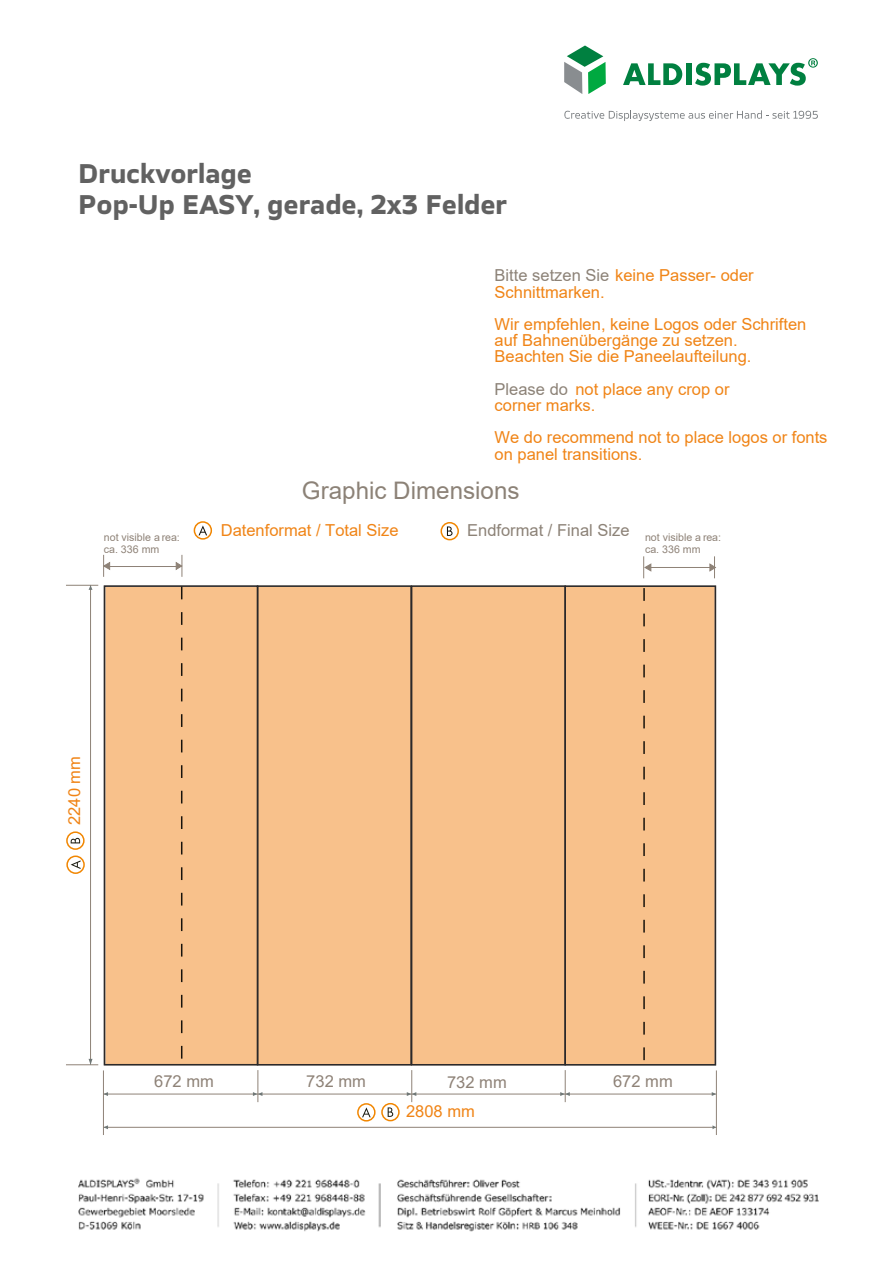
<style>
.page{position:relative;width:893px;height:1263px;background:#fff}
.page>*{position:absolute;margin:0;border:0;box-sizing:border-box;transform-origin:0 0}
.t1{font:700 25.8px/31px "TT Severs";color:#616161}
.t2{font:24.15px "Arial";color:#8c8277}
.t3{font:16.5px/16.2px "Arial";color:#f08416}
.t4{font:16.5px "Arial";color:#8e8277}
.t5{font:16.5px "Arial";color:#8c8277}
.t6{font:10.65px/12px "Arial";color:#8e8277}
.s1{color:#8c8277}
</style>
<div class="page">
<img style="left:79px;top:1178px;width:740px;height:54px">
<svg style="left:623px;top:63px;width:59px;height:22px"></svg>
<div style="left:686px;top:63px;width:5px;height:22px;background:#008040"></div>
<svg style="left:695px;top:58px;width:123px;height:28px"></svg>
<svg style="left:564px;top:46px;width:42px;height:48px"></svg>
<svg style="left:564px;top:110px;width:254px;height:11px"></svg>
<div style="left:107px;top:588px;width:606px;height:474px;background:#f8c18b"></div>
<div style="left:104px;top:585px;width:154px;height:480px;border:2px solid #2b292a"></div>
<div style="left:257px;top:585px;width:155px;height:480px;border:2px solid #2b292a"></div>
<div style="left:411px;top:585px;width:155px;height:480px;border:2px solid #2b292a"></div>
<div style="left:564px;top:585px;width:152px;height:480px;border:2px solid #2b292a"></div>
<svg style="left:103px;top:555px;width:7px;height:22px"></svg>
<svg style="left:176px;top:555px;width:7px;height:22px"></svg>
<hr style="left:648px;top:567px;width:64px;height:1px;background:#8e8277">
<svg style="left:643px;top:556px;width:8px;height:22px"></svg>
<svg style="left:709px;top:556px;width:7px;height:22px"></svg>
<svg style="left:181px;top:587px;width:1px;height:476px"></svg>
<svg style="left:643px;top:588px;width:2px;height:475px"></svg>
<hr style="left:104px;top:566px;width:78px;height:1px;background:#8e8277">
<div style="left:440px;top:522px;width:19px;height:18px;border:2px solid #f18600;border-radius:50%"></div>
<svg style="left:447px;top:526px;width:5px;height:10px"></svg>
<div style="left:194px;top:521px;width:18px;height:19px;border:2px solid #f18600;border-radius:50%"></div>
<svg style="left:199px;top:525px;width:8px;height:10px"></svg>
<hr style="left:66px;top:1064px;width:32px;height:1px;background:#8e8277">
<hr style="left:66px;top:585px;width:32px;height:1px;background:#8e8277">
<hr style="left:90px;top:585px;width:1px;height:480px;background:#8e8277">
<div style="left:66px;top:855px;width:19px;height:19px;border:2px solid #f18600;border-radius:50%"></div>
<svg style="left:71px;top:860px;width:10px;height:9px"></svg>
<div style="left:66px;top:831px;width:19px;height:19px;border:2px solid #f18600;border-radius:50%"></div>
<svg style="left:71px;top:838px;width:9px;height:5px"></svg>
<svg style="left:89px;top:1059px;width:4px;height:6px"></svg>
<svg style="left:89px;top:585px;width:4px;height:5px"></svg>
<hr style="left:103px;top:1070px;width:1px;height:65px;background:#8e8277">
<hr style="left:716px;top:1070px;width:1px;height:65px;background:#8e8277">
<hr style="left:103px;top:1127px;width:614px;height:1px;background:#8e8277">
<div style="left:357px;top:1103px;width:19px;height:18px;border:2px solid #f18600;border-radius:50%"></div>
<svg style="left:362px;top:1107px;width:9px;height:10px"></svg>
<div style="left:381px;top:1103px;width:19px;height:18px;border:2px solid #f18600;border-radius:50%"></div>
<svg style="left:388px;top:1107px;width:5px;height:10px"></svg>
<svg style="left:104px;top:1125px;width:4px;height:4px"></svg>
<svg style="left:712px;top:1125px;width:4px;height:4px"></svg>
<hr style="left:258px;top:1070px;width:1px;height:32px;background:#8e8277">
<hr style="left:104px;top:1094px;width:612px;height:1px;background:#8e8277">
<svg style="left:104px;top:1092px;width:4px;height:4px"></svg>
<svg style="left:253px;top:1092px;width:9px;height:4px"></svg>
<hr style="left:411px;top:1070px;width:1px;height:32px;background:#8e8277">
<svg style="left:407px;top:1092px;width:9px;height:4px"></svg>
<hr style="left:565px;top:1070px;width:1px;height:32px;background:#8e8277">
<svg style="left:560px;top:1092px;width:10px;height:4px"></svg>
<svg style="left:712px;top:1092px;width:4px;height:4px"></svg>
<h1 class="t1" style="left:78px;top:158px;width:430px">Druckvorlage<br>Pop-Up EASY, gerade, 2x3 Felder</h1>
<p class="t3" style="left:495px;top:267px;width:261px"><span class="s1">Bitte setzen Sie</span> keine Passer- oder<br>Schnittmarken.</p>
<p class="t3" style="left:495px;top:316px;width:313px">Wir empfehlen, keine Logos oder Schriften auf Bahnenübergänge zu setzen.<br>Beachten Sie die Paneelaufteilung.</p>
<p class="t3" style="left:495px;top:381px;width:236px"><span class="s1">Please do</span> not place any crop or corner marks.</p>
<p class="t3" style="left:495px;top:429px;width:334px">We do recommend not to place logos or fonts on panel transitions.</p>
<h2 class="t2" style="left:302px;top:474px;width:219px">Graphic Dimensions</h2>
<p class="t3" style="left:221px;top:522px;width:179px">Datenformat / Total Size</p>
<p class="t5" style="left:467px;top:518px;width:164px">Endformat / Final Size</p>
<p class="t6" style="left:104px;top:531px;width:78px">not visible a rea: ca. 336 mm</p>
<p class="t6" style="left:645px;top:531px;width:78px">not visible a rea: ca. 336 mm</p>
<p class="t3" style="left:66px;top:825px;width:70px;rotate:-90deg">2240 mm</p>
<p class="t4" style="left:154px;top:1070px;width:61px">672 mm</p>
<p class="t4" style="left:306px;top:1070px;width:61px">732 mm</p>
<p class="t4" style="left:447px;top:1071px;width:61px">732 mm</p>
<p class="t4" style="left:613px;top:1070px;width:61px">672 mm</p>
<p class="t3" style="left:406px;top:1103px;width:70px">2808 mm</p>
</div>
